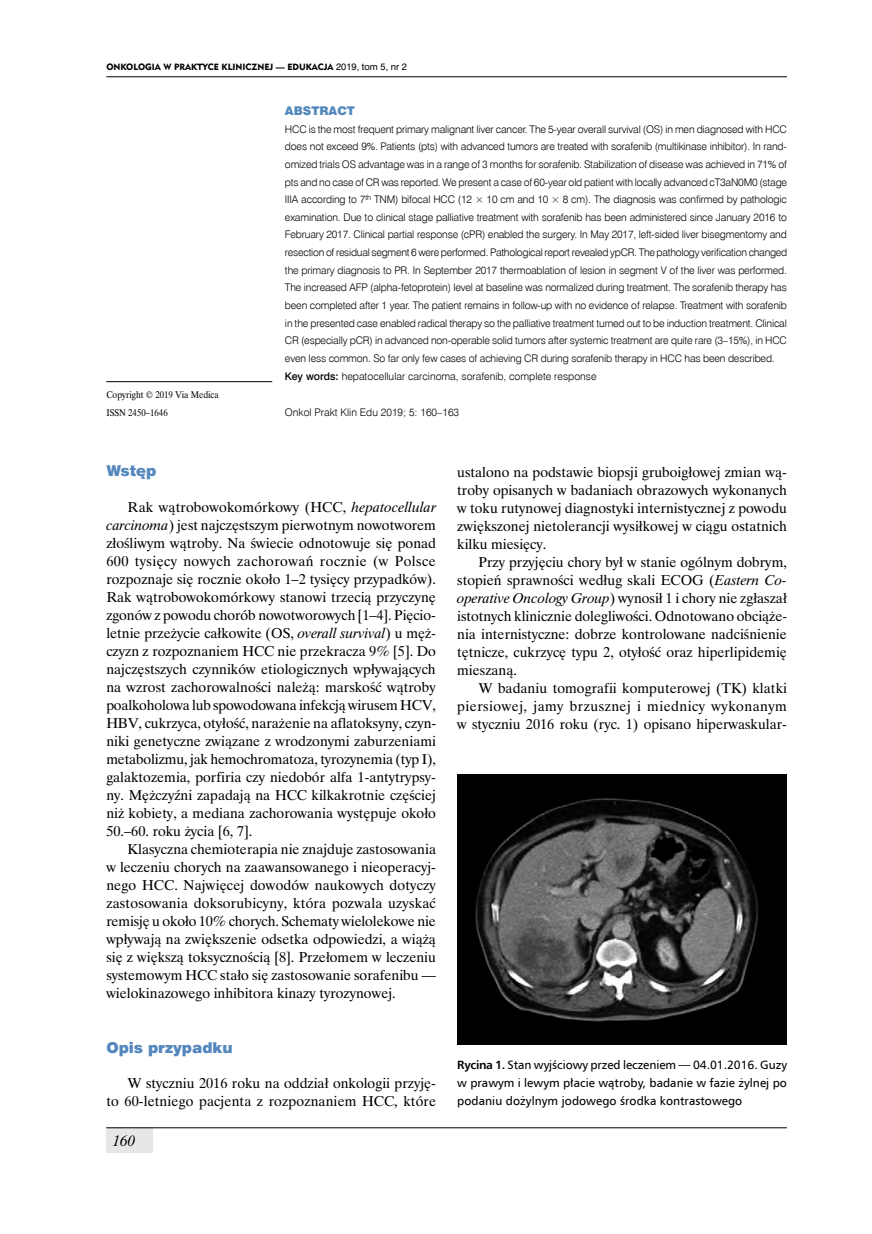
<style>
.page{position:relative;width:872px;height:1234px;background:#fff}
.page>*{position:absolute;margin:0;border:0;box-sizing:border-box;transform-origin:0 0}
.t1{font:15px "Swis 721 Blk EU";color:#5387bd}
.t2{font:italic 15px "Time Ibis EE";color:#000}
.t3{font:14.25px/18px "Time Ibis EE";color:#000;text-align:justify}
.t4{font:12px/18px "Humnst 777 EU";letter-spacing:.005em;color:#000;text-align:justify}
.t5{font:12px "Swis 721 Blk EU";color:#5387bd}
.t6{font:10.5px/17.7px "Swis 721 Lt EU";letter-spacing:-.015em;color:#000}
.t7{font:9.75px/17.7px "Time Ibis EE";color:#000;scale:.9 1}
.t8{font:9px "Geometric 415 Blk EU";color:#000}
.s1{font-family:"Swis 721 PL";font-size:8.7px}
.s2{font-family:"Swis 721 Md EU"}
.s3{font-style:italic}
.s4{font-weight:700}
</style>
<div class="page">
<div style="left:106px;top:1127px;width:47px;height:25px;background:#e6e7e8"></div>
<hr style="left:106px;top:76px;width:681px;height:1px;background:#000">
<hr style="left:106px;top:1127px;width:681px;height:1px;background:#000">
<hr style="left:106px;top:381px;width:166px;height:1px;background:#000">
<img style="left:457px;top:774px;width:329px;height:269px">
<p class="t8" style="left:106px;top:61px;width:302px">ONKOLOGIA W PRAKTYCE KLINICZNEJ — EDUKACJA <span class="s1">2019, tom 5, nr 2</span></p>
<p class="t5" style="left:285px;top:103px;width:71px">ABSTRACT</p>
<p class="t6" style="left:285px;top:120px;width:504px">HCC is the most frequent primary malignant liver cancer. The 5-year overall survival (OS) in men diagnosed with HCC does not exceed 9%. Patients (pts) with advanced tumors are treated with sorafenib (multikinase inhibitor). In rand&shy;omized trials OS advantage was in a range of 3 months for sorafenib. Stabilization of disease was achieved in 71% of pts and no case of CR was reported. We present a case of 60-year old patient with locally advanced cT3aN0M0 (stage IIIA according to 7<sup>th</sup> TNM) bifocal HCC (12 × 10 cm and 10 × 8 cm). The diagnosis was confirmed by pathologic examination. Due to clinical stage palliative treatment with sorafenib has been administered since January 2016 to February 2017. Clinical partial response (cPR) enabled the surgery. In May 2017, left-sided liver bisegmentomy and resection of residual segment 6 were performed. Pathological report revealed ypCR. The pathology verification changed the primary diagnosis to PR. In September 2017 thermoablation of lesion in segment V of the liver was performed.<br>The increased AFP (alpha-fetoprotein) level at baseline was normalized during treatment. The sorafenib therapy has been completed after 1 year. The patient remains in follow-up with no evidence of relapse. Treatment with sorafenib in the presented case enabled radical therapy so the palliative treatment turned out to be induction treatment. Clinical CR (especially pCR) in advanced non-operable solid tumors after systemic treatment are quite rare (3–15%), in HCC even less common. So far only few cases of achieving CR during sorafenib therapy in HCC has been described.<br><span class="s2">Key words:</span> hepatocellular carcinoma, sorafenib, complete response</p>
<p class="t6" style="left:285px;top:404px;width:176px">Onkol Prakt Klin Edu 2019; 5: 160–163</p>
<p class="t7" style="left:106px;top:386px;width:126px">Copyright © 2019 Via Medica<br>ISSN 2450–1646</p>
<p class="t1" style="left:106px;top:461px;width:51px">Wstęp</p>
<p class="t3" style="left:106px;top:497px;width:331px;text-indent:21px">Rak wątrobowokomórkowy (HCC, <span class="s3">hepatocellular carcinoma</span>) jest najczęstszym pierwotnym nowotworem złośliwym wątroby. Na świecie odnotowuje się ponad 600 tysięcy nowych zachorowań rocznie (w Polsce rozpoznaje się rocznie około 1–2 tysięcy przypadków).<br>Rak wątrobowokomórkowy stanowi trzecią przyczynę zgonów z powodu chorób nowotworowych [1–4]. Pięcio&shy;letnie przeżycie całkowite (OS, <span class="s3">overall survival</span>) u męż&shy;czyzn z rozpoznaniem HCC nie przekracza 9% [5]. Do najczęstszych czynników etiologicznych wpływających na wzrost zachorowalności należą: marskość wątroby poalkoholowa lub spowodowana infekcją wirusem HCV, HBV, cukrzyca, otyłość, narażenie na aflatoksyny, czyn&shy;niki genetyczne związane z wrodzonymi zaburzeniami metabolizmu, jak hemochromatoza, tyrozynemia (typ I), galaktozemia, porfiria czy niedobór alfa 1-antytrypsy&shy;ny. Mężczyźni zapadają na HCC kilkakrotnie częściej niż kobiety, a mediana zachorowania występuje około 50.–60. roku życia [6, 7].</p>
<p class="t3" style="left:106px;top:839px;width:331px;text-indent:21px">Klasyczna chemioterapia nie znajduje zastosowania w leczeniu chorych na zaawansowanego i nieoperacyj&shy;nego HCC. Najwięcej dowodów naukowych dotyczy zastosowania doksorubicyny, która pozwala uzyskać remisję u około 10% chorych. Schematy wielolekowe nie wpływają na zwiększenie odsetka odpowiedzi, a wiążą się z większą toksycznością [8]. Przełomem w leczeniu systemowym HCC stało się zastosowanie sorafenibu — wielokinazowego inhibitora kinazy tyrozynowej.</p>
<p class="t1" style="left:106px;top:1037px;width:128px">Opis przypadku</p>
<p class="t3" style="left:106px;top:1073px;width:331px;text-align:right">W styczniu 2016 roku na oddział onkologii przyję-<br>to 60-letniego pacjenta z rozpoznaniem HCC, które</p>
<p class="t2" style="left:113px;top:1131px;width:24px">160</p>
<p class="t3" style="left:457px;top:463px;width:331px">ustalono na podstawie biopsji gruboigłowej zmian wą&shy;troby opisanych w badaniach obrazowych wykonanych w toku rutynowej diagnostyki internistycznej z powodu zwiększonej nietolerancji wysiłkowej w ciągu ostatnich kilku miesięcy.</p>
<p class="t3" style="left:457px;top:552px;width:331px;text-indent:21px">Przy przyjęciu chory był w stanie ogólnym dobrym, stopień sprawności według skali ECOG (<span class="s3">Eastern Co&shy;operative Oncology Group</span>) wynosił 1 i chory nie zgłaszał istotnych klinicznie dolegliwości. Odnotowano obciąże&shy;nia internistyczne: dobrze kontrolowane nadciśnienie tętnicze, cukrzycę typu 2, otyłość oraz hiperlipidemię mieszaną.</p>
<p class="t3" style="left:457px;top:678px;width:331px;text-indent:21px">W badaniu tomografii komputerowej (TK) klatki piersiowej, jamy brzusznej i miednicy wykonanym w styczniu 2016 roku (ryc. 1) opisano hiperwaskular-</p>
<p class="t4" style="left:457px;top:1055px;width:331px"><span class="s4">Rycina 1.</span> Stan wyjściowy przed leczeniem — 04.01.2016. Guzy w prawym i lewym płacie wątroby, badanie w fazie żylnej po podaniu dożylnym jodowego środka kontrastowego</p>
</div>
